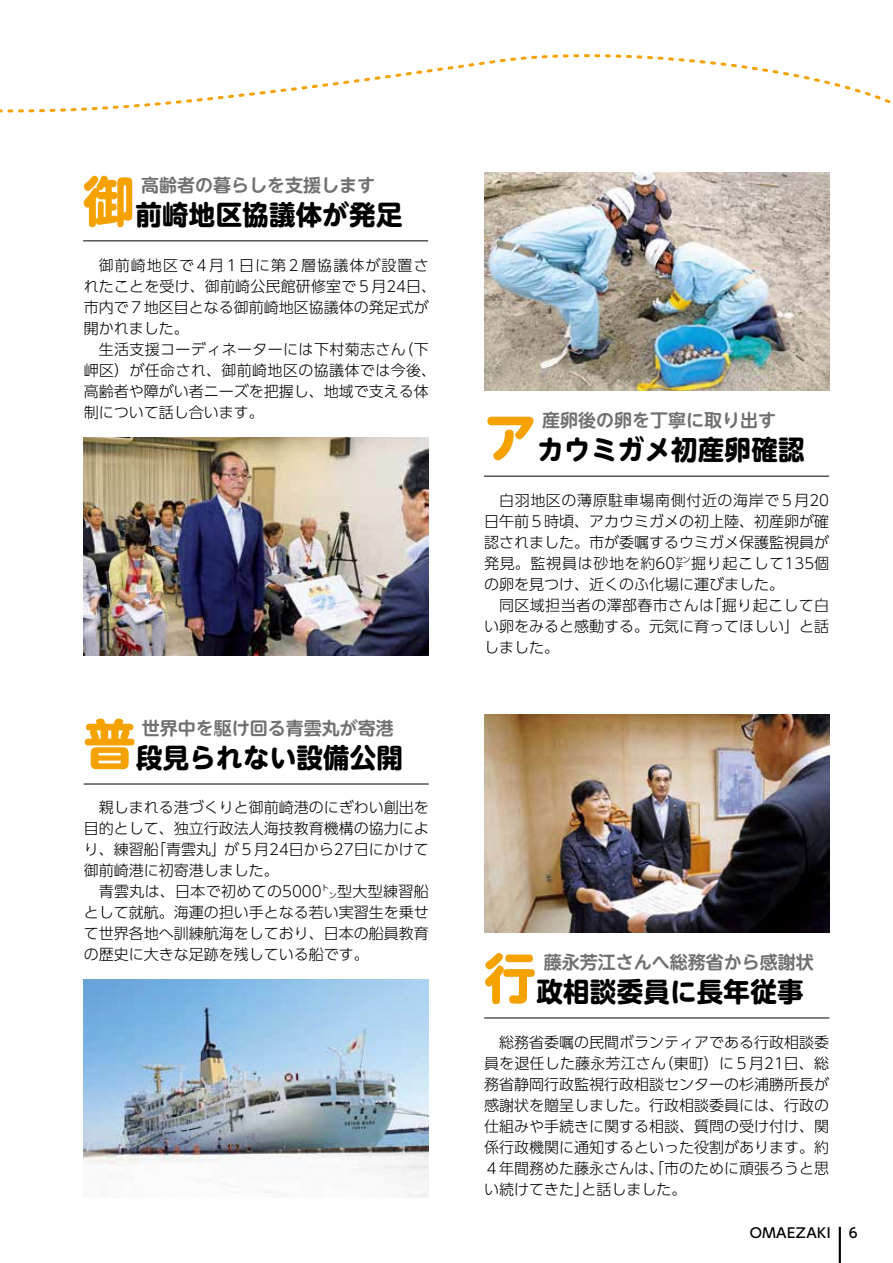
<style>
.page{position:relative;width:893px;height:1263px;background:#fff}
.page>*{position:absolute;margin:0;border:0;box-sizing:border-box;transform-origin:0 0}
.t1{font:700 27px "UD Shin M Go Pro";letter-spacing:.01em;color:#000}
.t2{font:700 18px "UD Shin M Go Pro De";color:#727171}
.t3{font:300 15px/21px "UD Shin Go Pro";color:#000;text-align:justify}
.t4{font:300 15px/21px "UD Shin Go Pro";letter-spacing:.025em;color:#000}
.t5{font:500 13.5px "UD Shin Go Pro";letter-spacing:.035em;color:#000}
.s1{font-size:54px;color:#f5a200}
</style>
<div class="page">
<svg style="left:0;top:54px;width:891px;height:59px"></svg>
<hr style="left:484px;top:1018px;width:345px;height:1px;background:#000">
<hr style="left:84px;top:784px;width:345px;height:1px;background:#000">
<img style="left:84px;top:438px;width:345px;height:217px">
<hr style="left:484px;top:476px;width:345px;height:1px;background:#000">
<img style="left:484px;top:173px;width:345px;height:217px">
<img style="left:484px;top:715px;width:345px;height:217px">
<hr style="left:83px;top:241px;width:345px;height:1px;background:#000">
<img style="left:84px;top:979px;width:345px;height:218px">
<hr style="left:839px;top:1227px;width:2px;height:36px;background:#000">
<h1 class="t1" style="left:83px;top:193px;width:321px"><span class="s1">御</span>前崎地区協議体が発足</h1>
<p class="t2" style="left:141px;top:170px;width:235px">高齢者の暮らしを支援します</p>
<p class="t3" style="left:84px;top:255px;width:354px;text-align:left;text-indent:15px">御前崎地区で４月１日に第２層協議体が設置されたことを受け、御前崎公民館研修室で５月24日、市内で７地区目となる御前崎地区協議体の発足式が開かれました。</p>
<p class="t4" style="left:84px;top:339px;width:354px;text-indent:15px">生活支援コーディネーターには下村菊志さん（下岬区）が任命され、御前崎地区の協議体では今後、高齢者や障がい者ニーズを把握し、地域で支える体制について話し合います。</p>
<h1 class="t1" style="left:84px;top:736px;width:321px"><span class="s1">普</span>段見られない設備公開</h1>
<p class="t2" style="left:142px;top:713px;width:254px">世界中を駆け回る青雲丸が寄港</p>
<p class="t3" style="left:84px;top:796px;width:347px;text-indent:15px">親しまれる港づくりと御前崎港のにぎわい創出を目的として、独立行政法人海技教育機構の協力により、練習船「青雲丸」が５月24日から27日にかけて御前崎港に初寄港しました。</p>
<p class="t3" style="left:84px;top:880px;width:347px;text-indent:15px">青雲丸は、日本で初めての5000㌧型大型練習船として就航。海運の担い手となる若い実習生を乗せて世界各地へ訓練航海をしており、日本の船員教育の歴史に大きな足跡を残している船です。</p>
<p class="t2" style="left:542px;top:406px;width:235px">産卵後の卵を丁寧に取り出す</p>
<h1 class="t1" style="left:484px;top:428px;width:322px"><span class="s1">ア</span>カウミガメ初産卵確認</h1>
<p class="t3" style="left:484px;top:489px;width:347px;text-indent:15px">白羽地区の薄原駐車場南側付近の海岸で５月20日午前５時頃、アカウミガメの初上陸、初産卵が確認されました。市が委嘱するウミガメ保護監視員が発見。監視員は砂地を約60㌢掘り起こして135個の卵を見つけ、近くのふ化場に運びました。</p>
<p class="t3" style="left:484px;top:594px;width:346px;text-indent:15px">同区域担当者の澤部春市さんは「掘り起こして白い卵をみると感動する。元気に育ってほしい」と話しました。</p>
<h1 class="t1" style="left:484px;top:970px;width:321px"><span class="s1">行</span>政相談委員に長年従事</h1>
<p class="t2" style="left:544px;top:947px;width:271px">藤永芳江さんへ総務省から感謝状</p>
<p class="t3" style="left:484px;top:1031px;width:347px;text-indent:15px">総務省委嘱の民間ボランティアである行政相談委員を退任した藤永芳江さん（東町）に５月21日、総務省静岡行政監視行政相談センターの杉浦勝所長が感謝状を贈呈しました。行政相談委員には、行政の仕組みや手続きに関する相談、質問の受け付け、関係行政機関に通知するといった役割があります。約４年間務めた藤永さんは、「市のために頑張ろうと思い続けてきた」と話しました。</p>
<p class="t5" style="left:750px;top:1221px;width:83px">OMAEZAKI</p>
<p class="t5" style="left:849px;top:1221px;width:10px">6</p>
</div>
